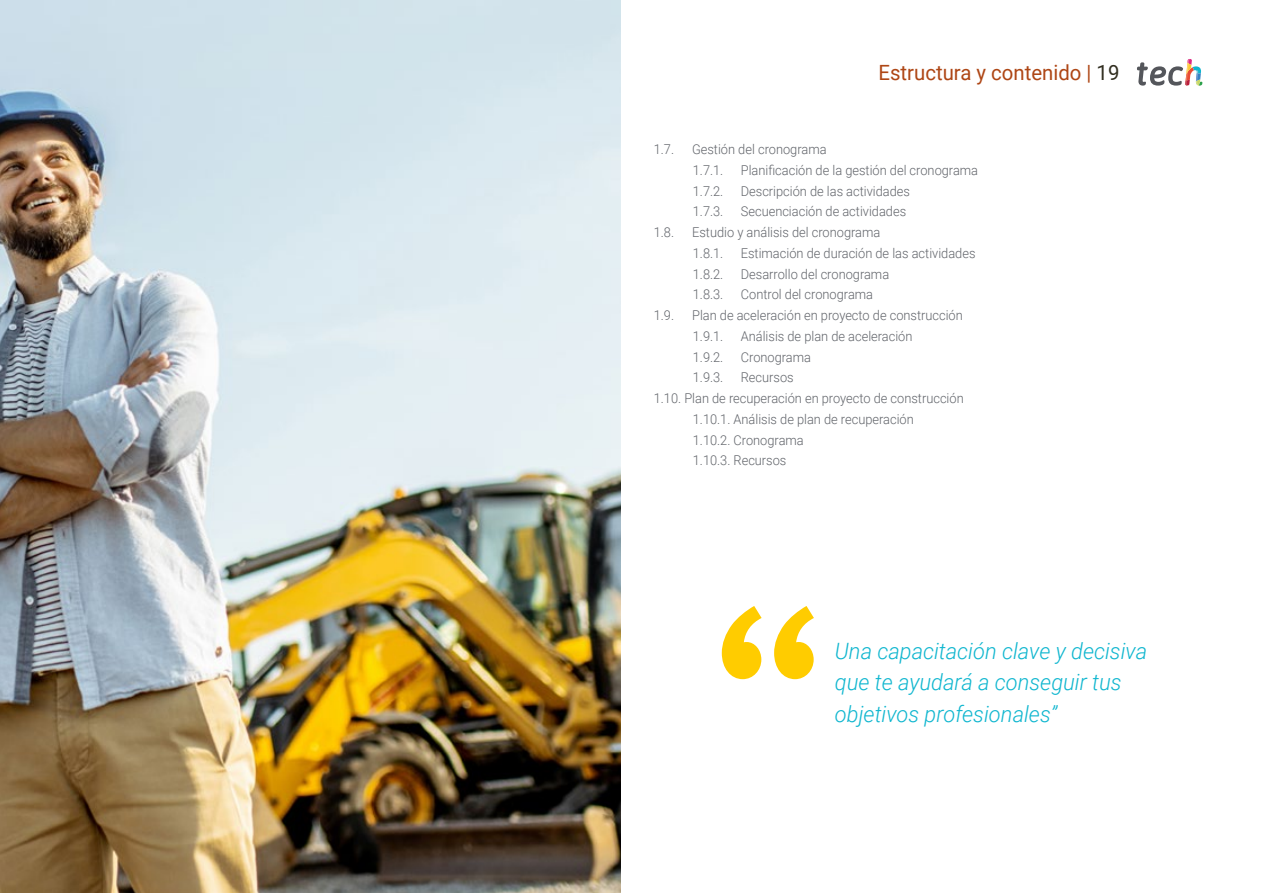
<style>
.page{position:relative;width:1263px;height:893px;background:#fff}
.page>*{position:absolute;margin:0;border:0;box-sizing:border-box;transform-origin:0 0}
.t1{font:italic 300 22.5px/31.5px "Roboto";color:#0fb6cf}
.t2{font:21px "Roboto";color:#ae4615}
.t3{font:300 13.5px/20.7px "Roboto";color:#61646a;scale:.95 1}
.s1{color:#312e20}
</style>
<div class="page">
<img style="left:0;top:0;width:621px;height:893px">
<svg style="left:1137px;top:59px;width:65px;height:27px"></svg>
<svg style="left:722px;top:606px;width:92px;height:73px"></svg>
<h2 class="t2" style="left:878px;top:57px;width:242px">Estructura y contenido | <span class="s1">19</span></h2>
<p class="t3" style="left:654px;top:139px;width:23px">1.7.</p>
<p class="t3" style="left:692px;top:139px;width:143px">Gestión del cronograma<br>1.7.1.</p>
<p class="t3" style="left:741px;top:159px;width:251px">Planificación de la gestión del cronograma</p>
<p class="t3" style="left:693px;top:180px;width:34px">1.7.2.</p>
<p class="t3" style="left:741px;top:180px;width:180px">Descripción de las actividades</p>
<p class="t3" style="left:693px;top:201px;width:34px">1.7.3.</p>
<p class="t3" style="left:741px;top:201px;width:176px">Secuenciación de actividades</p>
<p class="t3" style="left:654px;top:222px;width:23px">1.8.</p>
<p class="t3" style="left:692px;top:222px;width:200px">Estudio y análisis del cronograma<br>1.8.1.</p>
<p class="t3" style="left:741px;top:242px;width:248px">Estimación de duración de las actividades</p>
<p class="t3" style="left:693px;top:263px;width:34px">1.8.2.</p>
<p class="t3" style="left:741px;top:263px;width:158px">Desarrollo del cronograma</p>
<p class="t3" style="left:693px;top:284px;width:34px">1.8.3.</p>
<p class="t3" style="left:741px;top:284px;width:141px">Control del cronograma</p>
<p class="t3" style="left:654px;top:305px;width:23px">1.9.</p>
<p class="t3" style="left:692px;top:305px;width:287px">Plan de aceleración en proyecto de construcción<br>1.9.1.</p>
<p class="t3" style="left:741px;top:325px;width:182px">Análisis de plan de aceleración</p>
<p class="t3" style="left:693px;top:346px;width:34px">1.9.2.</p>
<p class="t3" style="left:741px;top:346px;width:75px">Cronograma</p>
<p class="t3" style="left:693px;top:367px;width:34px">1.9.3.</p>
<p class="t3" style="left:741px;top:367px;width:57px">Recursos</p>
<p class="t3" style="left:654px;top:388px;width:328px">1.10. Plan de recuperación en proyecto de construcción</p>
<p class="t3" style="left:693px;top:408px;width:234px">1.10.1. Análisis de plan de recuperación</p>
<p class="t3" style="left:693px;top:429px;width:118px">1.10.2. Cronograma</p>
<p class="t3" style="left:693px;top:450px;width:100px">1.10.3. Recursos</p>
<h1 class="t1" style="left:835px;top:634px;width:314px">Una capacitación clave y decisiva que te ayudará a conseguir tus objetivos profesionales”</h1>
</div>
